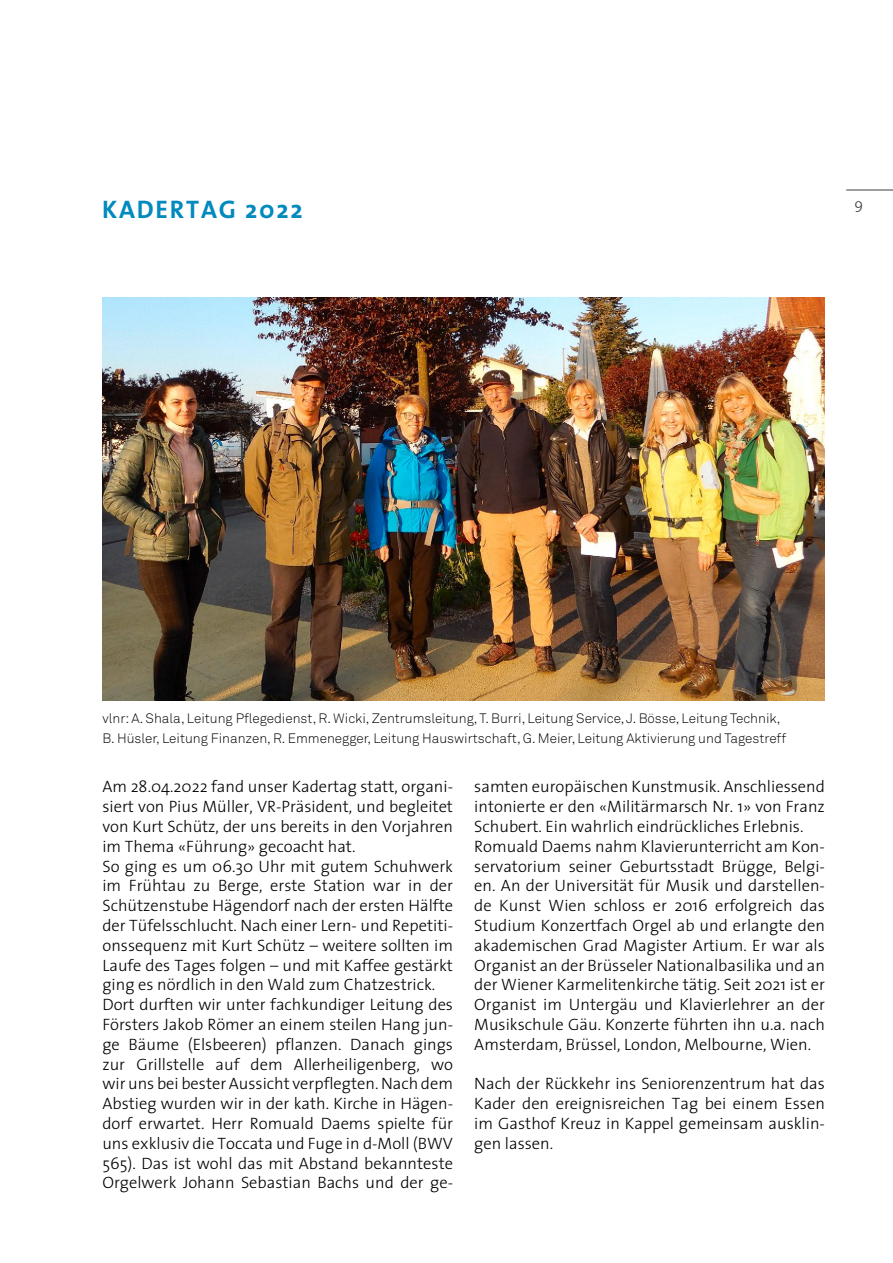
<style>
.page{position:relative;width:893px;height:1263px;background:#fff}
.page>*{position:absolute;margin:0;border:0;box-sizing:border-box;transform-origin:0 0}
.Haupttitel_17pt_blau{font:700 25.5px "The Sans";letter-spacing:.07em;color:#008abd}
.Lauftext_11_pt{font:300 16.5px/19.8px "The Sans";color:#000;text-align:justify}
.t1{font:300 15px "The Sans";color:#413c38}
.Bildlegenden{font:300 13.5px/19.8px "Akkurat Std";color:#000}
</style>
<div class="page">
<hr style="left:846px;top:190px;width:47px;height:1px;background:#413c38">
<img style="left:102px;top:297px;width:723px;height:404px">
<p class="Haupttitel_17pt_blau" style="left:102px;top:188px;width:202px">KADERTAG 2022</p>
<p class="t1" style="left:855px;top:192px;width:10px">9</p>
<p class="Bildlegenden" style="left:102px;top:709px;width:685px">vlnr: A. Shala, Leitung Pflegedienst, R. Wicki, Zentrumsleitung, T. Burri, Leitung Service, J. Bösse, Leitung Technik,<br>B. Hüsler, Leitung Finanzen, R. Emmenegger, Leitung Hauswirtschaft, G. Meier, Leitung Aktivierung und Tagestreff</p>
<p class="Lauftext_11_pt" style="left:102px;top:776px;width:352px">Am 28.04.2022 fand unser Kadertag statt, organi&shy;siert von Pius Müller, VR-Präsident, und begleitet von Kurt Schütz, der uns bereits in den Vorjahren im Thema «Führung» gecoacht hat.</p>
<p class="Lauftext_11_pt" style="left:102px;top:855px;width:352px">So ging es um 06.30 Uhr mit gutem Schuhwerk im Frühtau zu Berge, erste Station war in der Schützenstube Hägendorf nach der ersten Hälfte der Tüfelsschlucht. Nach einer Lern- und Repetiti&shy;onssequenz mit Kurt Schütz – weitere sollten im Laufe des Tages folgen – und mit Kaffee gestärkt ging es nördlich in den Wald zum Chatzestrick.</p>
<p class="Lauftext_11_pt" style="left:102px;top:994px;width:352px">Dort durften wir unter fachkundiger Leitung des Försters Jakob Römer an einem steilen Hang jun&shy;ge Bäume (Elsbeeren) pflanzen. Danach gings zur Grillstelle auf dem Allerheiligenberg, wo wir uns bei bester Aussicht verpflegten. Nach dem Abstieg wurden wir in der kath. Kirche in Hägen&shy;dorf erwartet. Herr Romuald Daems spielte für uns exklusiv die Toccata und Fuge in d-Moll (BWV 565). Das ist wohl das mit Abstand bekannteste Orgelwerk Johann Sebastian Bachs und der ge-</p>
<p class="Lauftext_11_pt" style="left:474px;top:776px;width:352px">samten europäischen Kunstmusik. Anschliessend intonierte er den «Militärmarsch Nr. 1» von Franz Schubert. Ein wahrlich eindrückliches Erlebnis.</p>
<p class="Lauftext_11_pt" style="left:474px;top:836px;width:352px">Romuald Daems nahm Klavierunterricht am Kon&shy;servatorium seiner Geburtsstadt Brügge, Belgi&shy;en. An der Universität für Musik und darstellen&shy;de Kunst Wien schloss er 2016 erfolgreich das Studium Konzertfach Orgel ab und erlangte den akademischen Grad Magister Artium. Er war als Organist an der Brüsseler Nationalbasilika und an der Wiener Karmelitenkirche tätig. Seit 2021 ist er Organist im Untergäu und Klavierlehrer an der Musikschule Gäu. Konzerte führten ihn u.a. nach Amsterdam, Brüssel, London, Melbourne, Wien.</p>
<p class="Lauftext_11_pt" style="left:474px;top:1073px;width:352px">Nach der Rückkehr ins Seniorenzentrum hat das Kader den ereignisreichen Tag bei einem Essen im Gasthof Kreuz in Kappel gemeinsam ausklin&shy;gen lassen.</p>
</div>
